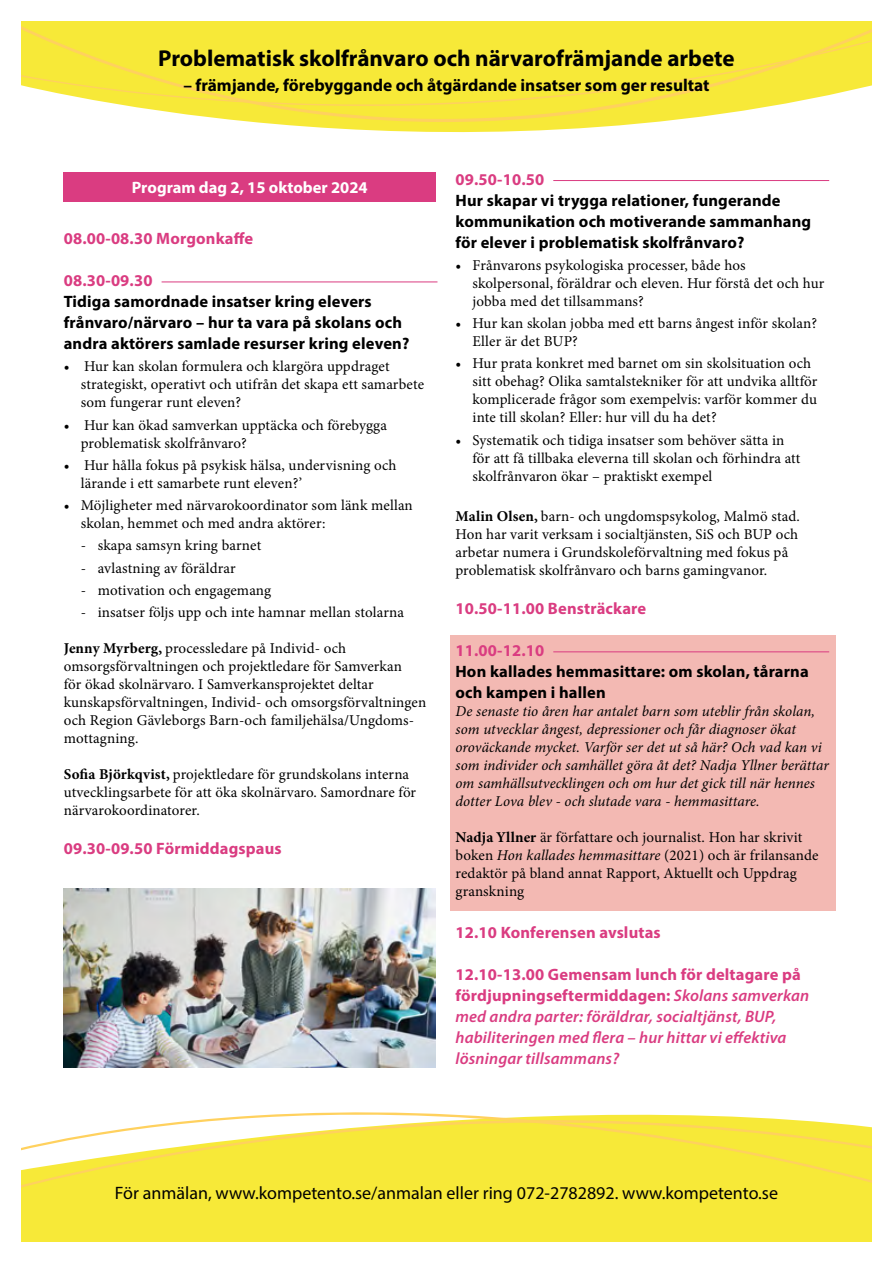
<style>
.page{position:relative;width:893px;height:1263px;background:#fff}
.page>*{position:absolute;margin:0;border:0;box-sizing:border-box;transform-origin:0 0}
.t1{font:700 23.1px "Myriad Pro";color:#000}
.t2{font:18px "Myriad Pro";color:#000}
.t3{font:700 17.25px "Myriad Pro";color:#000}
.t4{font:700 16.5px/21px "Myriad Pro";letter-spacing:.01em;color:#000}
.t5{font:italic 600 16.5px/21px "Myriad Pro";letter-spacing:.01em;color:#da3c81}
.t6{font:700 16.5px "Myriad Pro";letter-spacing:.01em;color:#da3c81}
.t7{font:700 16.5px "Myriad Pro";color:#fff}
.t8{font:15px/18px "Minion Pro";letter-spacing:.005em;color:#000}
.t9{font:italic 15px/18px "Minion Pro";letter-spacing:.005em;color:#000}
.s1{font-weight:700}
.s2{font-style:italic}
.s3{font-weight:700;font-style:normal}
</style>
<div class="page">
<div style="left:450px;top:635px;width:385px;height:276px;background:#f3b9b3"></div>
<hr style="left:162px;top:282px;width:275px;height:1px;background:#da3c81">
<div style="left:64px;top:172px;width:372px;height:30px;background:#da3c81"></div>
<hr style="left:553px;top:180px;width:276px;height:1px;background:#da3c81">
<hr style="left:553px;top:652px;width:276px;height:1px;background:#da3c81">
<svg style="left:21px;top:1067px;width:851px;height:175px"></svg>
<svg style="left:21px;top:1105px;width:851px;height:3px"></svg>
<svg style="left:21px;top:1108px;width:851px;height:108px;fill:#f7e938"></svg>
<svg style="left:163px;top:111px;width:578px;height:22px;fill:#f7e938"></svg>
<svg style="left:21px;top:21px;width:851px;height:90px;background:#f7e841"></svg>
<img style="left:64px;top:889px;width:372px;height:178px">
<h1 class="t1" style="left:158px;top:43px;width:578px">Problematisk skolfrånvaro och närvarofrämjande arbete</h1>
<p class="t3" style="left:183px;top:74px;width:528px">– främjande, förebyggande och åtgärdande insatser som ger resultat</p>
<p class="t7" style="left:132px;top:177px;width:237px">Program dag 2, 15 oktober 2024</p>
<p class="t6" style="left:64px;top:228px;width:191px">08.00-08.30 Morgonkaffe</p>
<p class="t6" style="left:64px;top:270px;width:90px">08.30-09.30</p>
<p class="t4" style="left:64px;top:290px;width:347px">Tidiga samordnade insatser kring elevers frånvaro/närvaro – hur ta vara på skolans och andra aktörers samlade resurser kring eleven?</p>
<p class="t8" style="left:81px;top:358px;width:345px;text-indent:-17px">• Hur kan skolan formulera och klargöra uppdraget strategiskt, operativt och utifrån det skapa ett samarbete som fungerar runt eleven?</p>
<p class="t8" style="left:81px;top:416px;width:308px;text-indent:-17px">• Hur kan ökad samverkan upptäcka och förebygga problematisk skolfrånvaro?</p>
<p class="t8" style="left:81px;top:456px;width:317px;text-indent:-17px">• Hur hålla fokus på psykisk hälsa, undervisning och lärande i ett samarbete runt eleven?’</p>
<p class="t8" style="left:81px;top:496px;width:334px;text-indent:-17px">• Möjligheter med närvarokoordinator som länk mellan skolan, hemmet och med andra aktörer:</p>
<p class="t8" style="left:81px;top:536px;width:182px">- skapa samsyn kring barnet</p>
<p class="t8" style="left:81px;top:559px;width:156px">- avlastning av föräldrar</p>
<p class="t8" style="left:81px;top:581px;width:192px">- motivation och engagemang</p>
<p class="t8" style="left:81px;top:603px;width:325px">- insatser följs upp och inte hamnar mellan stolarna</p>
<p class="t8" style="left:64px;top:639px;width:364px"><span class="s1">Jenny Myrberg,</span> processledare på Individ- och omsorgsförvaltningen och projektledare för Samverkan<br>för ökad skolnärvaro. I Samverkansprojektet deltar kunskapsförvaltningen, Individ- och omsorgsförvaltningen och Region Gävleborgs Barn-och familjehälsa/Ungdoms&shy;mottagning.</p>
<p class="t8" style="left:64px;top:765px;width:354px"><span class="s1">Sofia Björkqvist,</span> projektledare för grundskolans interna utvecklingsarbete för att öka skolnärvaro. Samordnare för närvarokoordinatorer.</p>
<p class="t6" style="left:64px;top:838px;width:219px">09.30-09.50 Förmiddagspaus</p>
<p class="t6" style="left:455px;top:168px;width:90px">09.50-10.50</p>
<p class="t4" style="left:455px;top:189px;width:357px">Hur skapar vi trygga relationer, fungerande kommunikation och motiverande sammanhang för elever i problematisk skolfrånvaro?</p>
<p class="t8" style="left:472px;top:256px;width:353px;text-indent:-17px">• Frånvarons psykologiska processer, både hos skolpersonal, föräldrar och eleven. Hur förstå det och hur jobba med det tillsammans?</p>
<p class="t8" style="left:472px;top:314px;width:346px;text-indent:-17px">• Hur kan skolan jobba med ett barns ångest inför skolan?<br>Eller är det BUP?</p>
<p class="t8" style="left:472px;top:355px;width:346px;text-indent:-17px">• Hur prata konkret med barnet om sin skolsituation och sitt obehag? Olika samtalstekniker för att undvika alltför komplicerade frågor som exempelvis: varför kommer du inte till skolan? Eller: hur vill du ha det?</p>
<p class="t8" style="left:472px;top:431px;width:329px;text-indent:-17px">• Systematik och tidiga insatser som behöver sätta in för att få tillbaka eleverna till skolan och förhindra att skolfrånvaron ökar – praktiskt exempel</p>
<p class="t8" style="left:455px;top:507px;width:346px"><span class="s1">Malin Olsen,</span> barn- och ungdomspsykolog, Malmö stad.<br>Hon har varit verksam i socialtjänsten, SiS och BUP och arbetar numera i Grundskoleförvaltning med fokus på problematisk skolfrånvaro och barns gamingvanor.</p>
<p class="t6" style="left:455px;top:598px;width:192px">10.50-11.00 Bensträckare</p>
<p class="t6" style="left:455px;top:640px;width:90px">11.00-12.10</p>
<p class="t4" style="left:455px;top:660px;width:355px">Hon kallades hemmasittare: om skolan, tårarna och kampen i hallen</p>
<p class="t9" style="left:455px;top:702px;width:375px">De senaste tio åren har antalet barn som uteblir från skolan, som utvecklar ångest, depressioner och får diagnoser ökat oroväckande mycket. Varför ser det ut så här? Och vad kan vi som individer och samhället göra åt det? Nadja Yllner berättar om samhällsutvecklingen och om hur det gick till när hennes dotter Lova blev - och slutade vara - hemmasittare.</p>
<p class="t8" style="left:455px;top:828px;width:365px"><span class="s1">Nadja Yllner</span> är författare och journalist. Hon har skrivit boken <span class="s2">Hon kallades hemmasittare</span> (2021) och är frilansande redaktör på bland annat Rapport, Aktuellt och Uppdrag granskning</p>
<p class="t6" style="left:455px;top:922px;width:207px">12.10 Konferensen avslutas</p>
<p class="t5" style="left:455px;top:964px;width:355px"><span class="s3">12.10-13.00 Gemensam lunch för deltagare på fördjupningseftermiddagen:</span> Skolans samverkan med andra parter: föräldrar, socialtjänst, BUP, habiliteringen med flera – hur hittar vi effektiva lösningar tillsammans?</p>
<p class="t2" style="left:115px;top:1182px;width:665px">För anmälan, www.kompetento.se/anmalan eller ring 072-2782892. www.kompetento.se</p>
</div>
